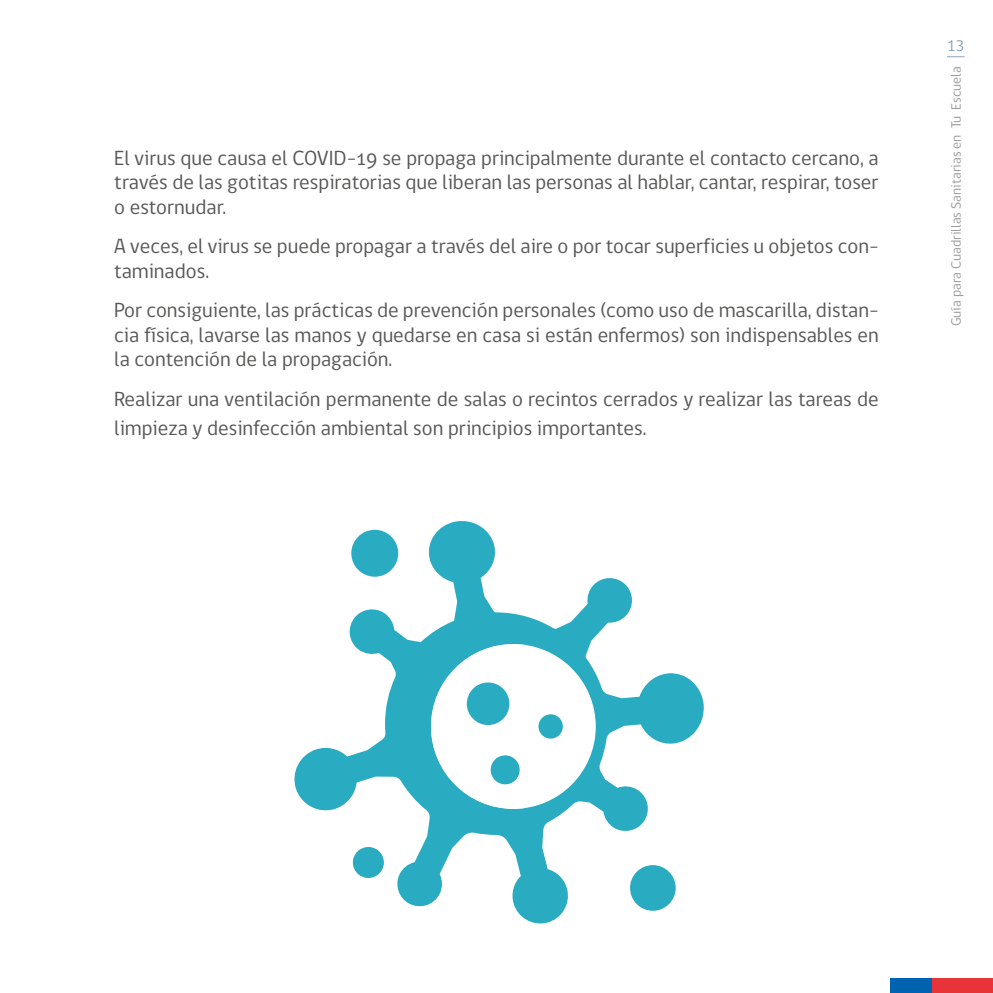
<style>
.page{position:relative;width:993px;height:993px;background:#fff}
.page>*{position:absolute;margin:0;border:0;box-sizing:border-box;transform-origin:0 0}
.t1{font:21px/24.5px "gob CL";color:#575756;text-align:justify}
.t2{font:15.75px "gob CL";color:#859fba}
.t3{font:14px "gob CL";color:#9d9d9c}
</style>
<div class="page">
<div style="left:889px;top:977px;width:43px;height:15px;background:#0063af"></div>
<div style="left:932px;top:977px;width:60px;height:15px;background:#e73439"></div>
<svg style="left:947px;top:56px;width:17px;height:1px"></svg>
<svg style="left:294px;top:521px;width:410px;height:403px"></svg>
<div style="left:431px;top:644px;width:164px;height:164px;background:#fff;border-radius:50%"></div>
<svg style="left:431px;top:644px;width:94px;height:164px"></svg>
<div style="left:351px;top:529px;width:47px;height:47px;background:#29abc2;border-radius:50%"></div>
<div style="left:353px;top:846px;width:31px;height:31px;background:#29abc2;border-radius:50%"></div>
<div style="left:629px;top:864px;width:46px;height:46px;background:#29abc2;border-radius:50%"></div>
<div style="left:466px;top:682px;width:43px;height:42px;background:#29abc2;border-radius:50%"></div>
<div style="left:490px;top:755px;width:29px;height:29px;background:#29abc2;border-radius:50%"></div>
<div style="left:538px;top:714px;width:24px;height:24px;background:#29abc2;border-radius:50%"></div>
<p class="t1" style="left:114px;top:146px;width:765px">El virus que causa el COVID-19 se propaga principalmente durante el contacto cercano, a través de las gotitas respiratorias que liberan las personas al hablar, cantar, respirar, toser o estornudar.</p>
<p class="t1" style="left:114px;top:234px;width:765px">A veces, el virus se puede propagar a través del aire o por tocar superficies u objetos con&shy;taminados.</p>
<p class="t1" style="left:114px;top:298px;width:766px">Por consiguiente, las prácticas de prevención personales (como uso de mascarilla, distan&shy;cia física, lavarse las manos y quedarse en casa si están enfermos) son indispensables en la contención de la propagación.</p>
<p class="t1" style="left:114px;top:384px;width:765px;line-height:29.8px">Realizar una ventilación permanente de salas o recintos cerrados y realizar las tareas de limpieza y desinfección ambiental son principios importantes.</p>
<p class="t2" style="left:946px;top:35px;width:18px">13</p>
<p class="t3" style="left:946px;top:326px;width:262px;rotate:-90deg">Guía para Cuadrillas Sanitarias en Tu Escuela</p>
</div>
